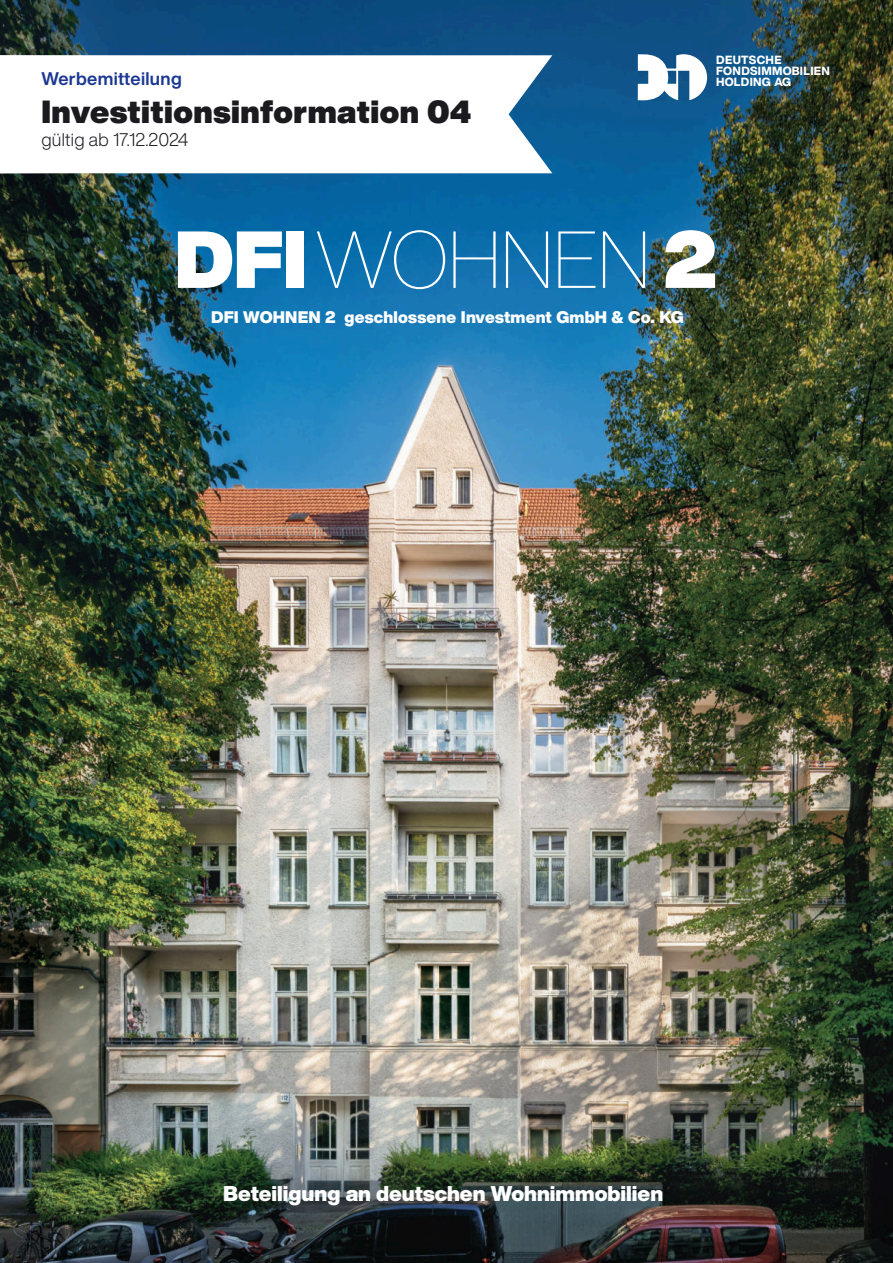
<style>
.page{position:relative;width:893px;height:1263px;background:#fff}
.page>*{position:absolute;margin:0;border:0;box-sizing:border-box;transform-origin:0 0}
.t1{font:100 79.2px "Helvetica Now Display";color:#fff}
.t2{font:900 31.5px "Helvetica Now Display";letter-spacing:.015em;color:#1b1b1f}
.t3{font:900 21px "Helvetica Now Display";color:#fff}
.t4{font:300 18px "Helvetica Now Display";letter-spacing:.015em;color:#1b1b1f}
.t5{font:700 18px "Helvetica Now Display";letter-spacing:.02em;color:#1b3892}
.t6{font:900 16.5px "Helvetica Now Display";letter-spacing:.01em;color:#fff}
.t7{font:800 11.7px/10.9px "Helvetica Now Display";letter-spacing:.025em;color:#fff}
.s1{font-weight:900}
</style>
<div class="page">
<img style="left:0;top:0;width:893px;height:1263px">
<svg style="left:638px;top:54px;width:69px;height:46px"></svg>
<svg style="left:0;top:55px;width:552px;height:118px"></svg>
<p class="t5" style="left:42px;top:72px;width:142px">Werbemitteilung</p>
<h2 class="t2" style="left:42px;top:94px;width:432px">Investitionsinformation 04</h2>
<p class="t4" style="left:42px;top:133px;width:148px">gültig ab 17.12.2024</p>
<p class="t7" style="left:716px;top:56px;width:115px">DEUTSCHE<br>FONDSIMMOBILIEN<br>HOLDING AG</p>
<h1 class="t1" style="left:175px;top:214px;width:545px"><span class="s1">DFI</span>WOHNEN <span class="s1">2</span></h1>
<p class="t6" style="left:211px;top:311px;width:474px">DFI WOHNEN 2 geschlossene Investment GmbH &amp; Co. KG</p>
<p class="t3" style="left:223px;top:1185px;width:442px">Beteiligung an deutschen Wohnimmobilien</p>
</div>
